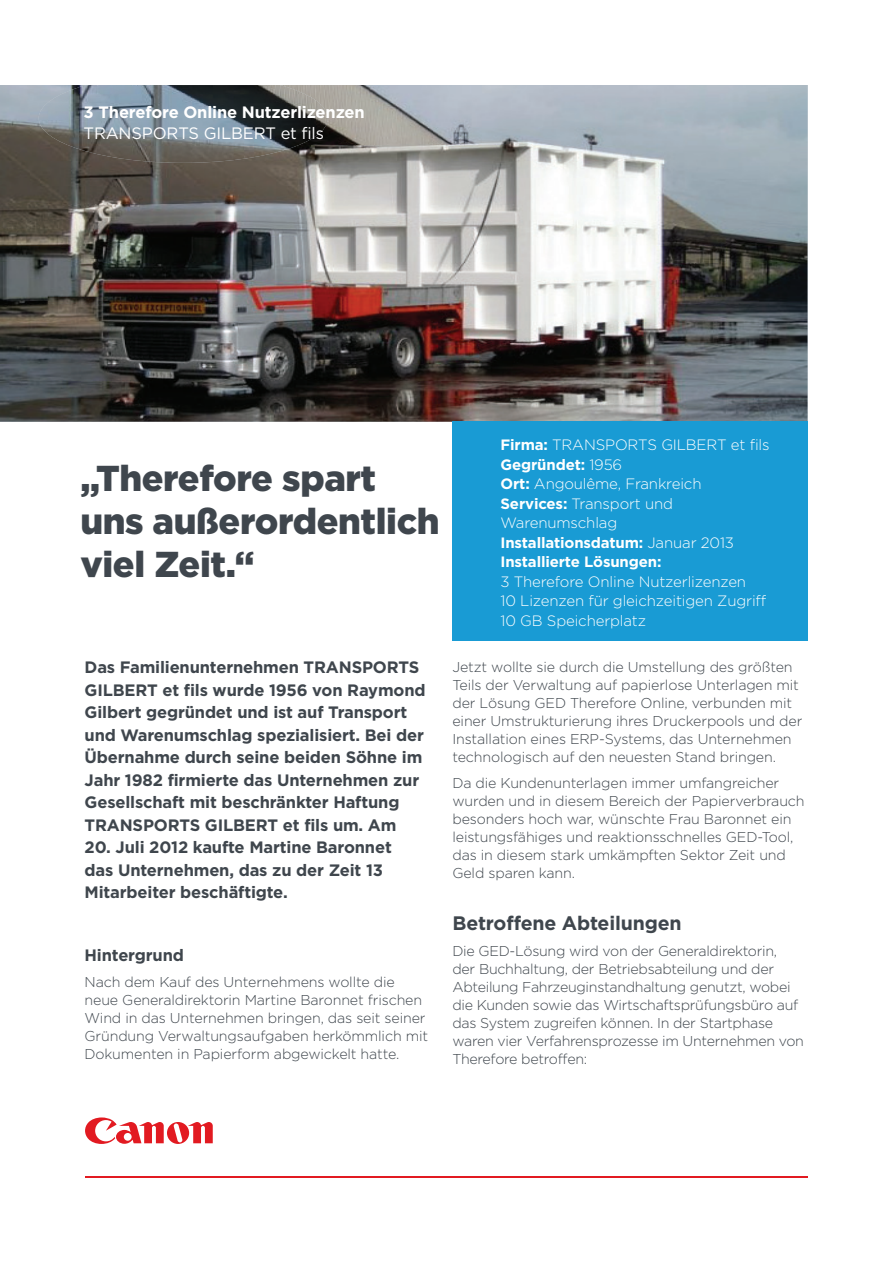
<style>
.page{position:relative;width:893px;height:1263px;background:#fff}
.page>*{position:absolute;margin:0;border:0;box-sizing:border-box;transform-origin:0 0}
.t1{font:900 36px/43.2px "Gotham";letter-spacing:-.01em;color:#3f464d}
.t2{font:700 19.5px "Gotham";letter-spacing:-.01em;color:#3f464d}
.t3{font:700 16.5px/22.5px "Gotham";letter-spacing:-.01em;color:#3f464d}
.t4{font:700 16.5px "Gotham";letter-spacing:-.01em;color:#fff}
.t5{font:16.5px "Gotham";letter-spacing:-.01em;color:#fff}
.t6{font:300 15px/19.5px "Gotham";letter-spacing:-.01em;color:#fff}
.t7{font:300 14.25px/18px "Gotham";letter-spacing:-.01em;color:#3f464d}
.s1{font-weight:700}
</style>
<div class="page">
<svg style="left:85px;top:1117px;width:128px;height:27px"></svg>
<hr style="left:85px;top:1176px;width:723px;height:2px;background:#e21a21">
<img style="left:0;top:85px;width:807px;height:337px">
<img style="left:39px;top:85px;width:289px;height:78px">
<div style="left:452px;top:422px;width:355px;height:219px;background:#199bd4"></div>
<p class="t4" style="left:84px;top:102px;width:283px">3 Therefore Online Nutzerlizenzen</p>
<p class="t5" style="left:84px;top:123px;width:242px">TRANSPORTS GILBERT et fils</p>
<h1 class="t1" style="left:80px;top:456px;width:361px">„Therefore spart uns außerordentlich viel Zeit.“</h1>
<p class="t3" style="left:85px;top:656px;width:342px">Das Familienunternehmen TRANSPORTS GILBERT et fils wurde 1956 von Raymond Gilbert gegründet und ist auf Transport und Warenumschlag spezialisiert. Bei der Übernahme durch seine beiden Söhne im Jahr 1982 firmierte das Unternehmen zur Gesellschaft mit beschränkter Haftung TRANSPORTS GILBERT et fils um. Am</p>
<p class="t3" style="left:85px;top:836px;width:309px">20. Juli 2012 kaufte Martine Baronnet das Unternehmen, das zu der Zeit 13<br>Mitarbeiter beschäftigte.</p>
<p class="t3" style="left:85px;top:943px;width:101px">Hintergrund</p>
<p class="t7" style="left:85px;top:972px;width:345px">Nach dem Kauf des Unternehmens wollte die neue Generaldirektorin Martine Baronnet frischen Wind in das Unternehmen bringen, das seit seiner Gründung Verwaltungsaufgaben herkömmlich mit Dokumenten in Papierform abgewickelt hatte.</p>
<p class="t6" style="left:500px;top:434px;width:271px"><span class="s1">Firma:</span> TRANSPORTS GILBERT et fils<br><span class="s1">Gegründet:</span> 1956<br><span class="s1">Ort:</span> Angoulême, Frankreich<br><span class="s1">Services:</span> Transport und<br>Warenumschlag<br><span class="s1">Installationsdatum:</span> Januar 2013<br><span class="s1">Installierte Lösungen:</span></p>
<p class="t6" style="left:500px;top:571px;width:267px">3 Therefore Online Nutzerlizenzen<br>10 Lizenzen für gleichzeitigen Zugriff<br>10 GB Speicherplatz</p>
<p class="t7" style="left:452px;top:657px;width:351px">Jetzt wollte sie durch die Umstellung des größten Teils der Verwaltung auf papierlose Unterlagen mit der Lösung GED Therefore Online, verbunden mit einer Umstrukturierung ihres Druckerpools und der Installation eines ERP-Systems, das Unternehmen technologisch auf den neuesten Stand bringen.</p>
<p class="t7" style="left:452px;top:774px;width:354px">Da die Kundenunterlagen immer umfangreicher wurden und in diesem Bereich der Papierverbrauch besonders hoch war, wünschte Frau Baronnet ein leistungsfähiges und reaktionsschnelles GED-Tool, das in diesem stark umkämpften Sektor Zeit und Geld sparen kann.</p>
<h2 class="t2" style="left:452px;top:910px;width:231px">Betroffene Abteilungen</h2>
<p class="t7" style="left:452px;top:942px;width:353px">Die GED-Lösung wird von der Generaldirektorin,<br>der Buchhaltung, der Betriebsabteilung und der Abteilung Fahrzeuginstandhaltung genutzt, wobei die Kunden sowie das Wirtschaftsprüfungsbüro auf das System zugreifen können. In der Startphase waren vier Verfahrensprozesse im Unternehmen von Therefore betroffen:</p>
</div>
